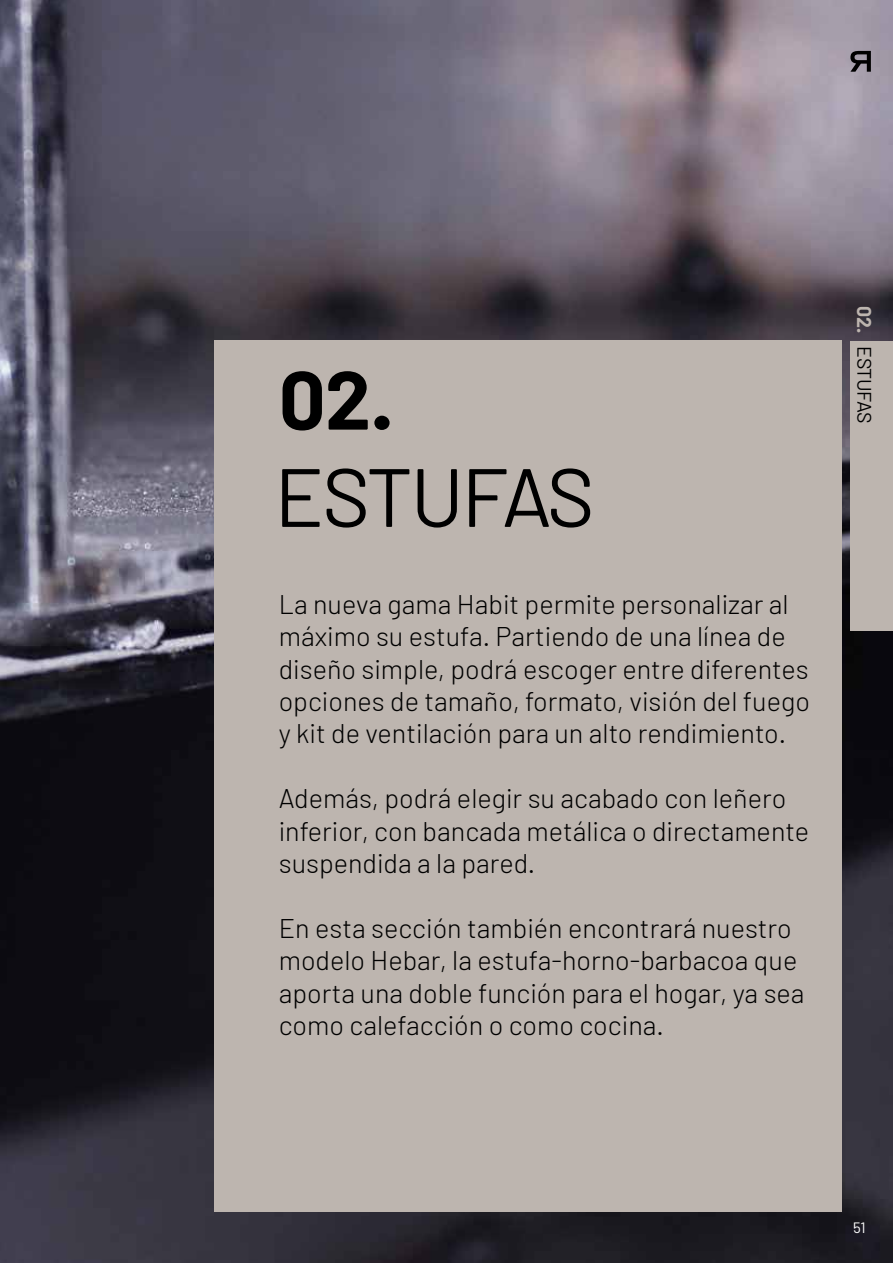
<style>
.page{position:relative;width:893px;height:1263px;background:#fff}
.page>*{position:absolute;margin:0;border:0;box-sizing:border-box;transform-origin:0 0}
.t1{font:82.5px "Barlow";letter-spacing:-.04em;color:#000}
.t2{font:700 82.5px "Barlow";color:#000}
.t3{font:300 27px/32.4px "Barlow";color:#000}
.t4{font:19.5px "Barlow";letter-spacing:-.03em;color:#000}
.t5{font:700 19.5px "Barlow";color:#bdb5af}
.t6{font:15px "Barlow";color:#fff}
</style>
<div class="page">
<img style="left:0;top:0;width:893px;height:1263px">
<div style="left:214px;top:341px;width:628px;height:871px;background:#bdb5af"></div>
<div style="left:850px;top:341px;width:43px;height:290px;background:#bdb5af"></div>
<svg style="left:850px;top:51px;width:21px;height:21px"></svg>
<h1 class="t2" style="left:279px;top:349px;width:116px">02.</h1>
<h1 class="t1" style="left:274px;top:446px;width:322px">ESTUFAS</h1>
<p class="t3" style="left:279px;top:587px;width:533px">La nueva gama Habit permite personalizar al máximo su estufa. Partiendo de una línea de diseño simple, podrá escoger entre diferentes opciones de tamaño, formato, visión del fuego y kit de ventilación para un alto rendimiento.</p>
<p class="t3" style="left:279px;top:782px;width:532px">Además, podrá elegir su acabado con leñero inferior, con bancada metálica o directamente suspendida a la pared.</p>
<p class="t3" style="left:279px;top:911px;width:527px">En esta sección también encontrará nuestro modelo Hebar, la estufa-horno-barbacoa que aporta una doble función para el hogar, ya sea como calefacción o como cocina.</p>
<p class="t5" style="left:876px;top:306px;width:29px;rotate:90deg">02.</p>
<p class="t4" style="left:877px;top:346px;width:78px;rotate:90deg">ESTUFAS</p>
<p class="t6" style="left:853px;top:1219px;width:14px">51</p>
</div>
